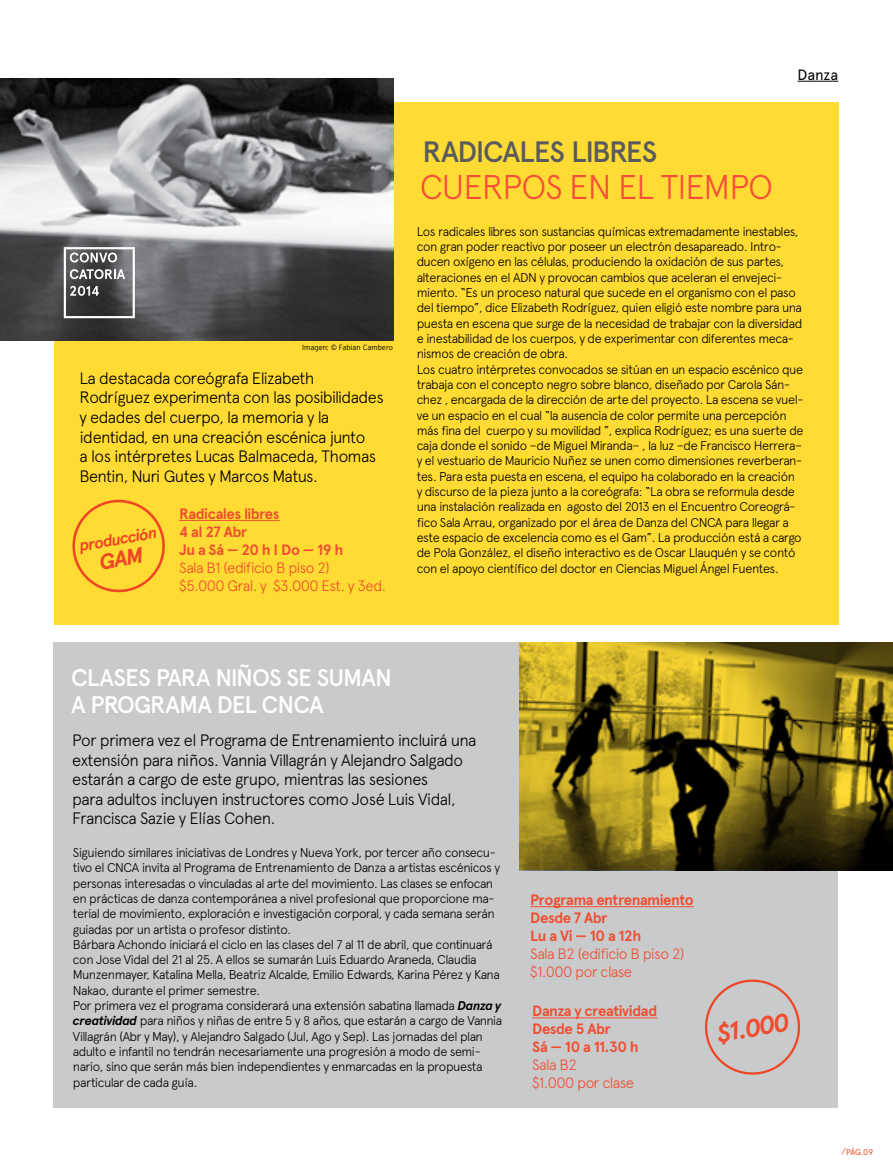
<style>
.page{position:relative;width:893px;height:1170px;background:#fff}
.page>*{position:absolute;margin:0;border:0;box-sizing:border-box;transform-origin:0 0}
.t1{font:300 34.2px "Apercu";letter-spacing:-.03em;color:#f94e3a}
.t2{font:500 29.55px "Apercu";letter-spacing:-.045em;color:#5a5b5d}
.t3{font:italic 700 25.5px "Apercu";color:#f04e30}
.t4{font:500 24px "Apercu";letter-spacing:-.04em;color:#fff}
.t5{font:300 16.5px/19.5px "Apercu";letter-spacing:-.04em;color:#000}
.t6{font:italic 700 16.05px "Apercu";color:#ef4625}
.t7{font:700 15px/18px "Apercu";letter-spacing:-.035em;color:#f04e30}
.t8{font:300 15px/18px "Apercu";letter-spacing:-.045em;color:#f04e30}
.t9{font:15px "Apercu";letter-spacing:-.005em;color:#000}
.t10{font:300 12.75px/15.3px "Apercu";letter-spacing:-.04em;color:#000}
.t11{font:8.25px "Apercu";color:#ef4625}
.t12{font:300 7.5px "Interstate";color:#000}
.s1{font-weight:700;font-style:italic}
</style>
<div class="page">
<hr style="left:797px;top:81px;width:41px;height:1px;background:#000">
<div style="left:53px;top:642px;width:785px;height:465px;background:#c9cacc"></div>
<div style="left:54px;top:102px;width:785px;height:522px;background:#ffdb33"></div>
<img style="left:0;top:78px;width:394px;height:262px">
<hr style="left:179px;top:520px;width:101px;height:1px;background:#f04e30">
<hr style="left:530px;top:906px;width:164px;height:1px;background:#f04e30">
<hr style="left:532px;top:1017px;width:125px;height:1px;background:#f04e30">
<div style="left:72px;top:499px;width:93px;height:93px;border:3px solid #ef4625;border-radius:50%"></div>
<div style="left:705px;top:979px;width:95px;height:95px;border:2px solid #ef4625;border-radius:50%"></div>
<svg style="left:519px;top:642px;width:374px;height:228px;background:#7d6b19"></svg>
<svg style="left:64px;top:247px;width:71px;height:71px;background:#717173"></svg>
<p class="t9" style="left:797px;top:65px;width:42px">Danza</p>
<p class="t12" style="left:302px;top:343px;width:93px">I magen: © Fabian Cambero</p>
<p class="t5" style="left:80px;top:368px;width:306px">La destacada coreógrafa Elizabeth Rodríguez experimenta con las posibilidades y edades del cuerpo, la memoria y la identidad, en una creación escénica junto<br>a los intérpretes Lucas Balmaceda, Thomas Bentin, Nuri Gutes y Marcos Matus.</p>
<p class="t6" style="left:78px;top:536px;width:80px;rotate:-10deg">producción</p>
<p class="t7" style="left:179px;top:504px;width:166px">Radicales libres<br>4 al 27 Abr<br>Ju a Sá — 20 h I Do — 19 h</p>
<p class="t8" style="left:179px;top:558px;width:208px">Sala B1 (edificio B piso 2)<br>$5.000 Gral. y $3.000 Est. y 3ed.</p>
<h2 class="t2" style="left:422px;top:134px;width:236px">RADICALES LIBRES</h2>
<h1 class="t1" style="left:420px;top:167px;width:355px">CUERPOS EN EL TIEMPO</h1>
<p class="t10" style="left:417px;top:223px;width:388px">Los radicales libres son sustancias químicas extremadamente inestables, con gran poder reactivo por poseer un electrón desapareado. Intro&shy;ducen oxígeno en las células, produciendo la oxidación de sus partes, alteraciones en el ADN y provocan cambios que aceleran el envejeci&shy;miento. “Es un proceso natural que sucede en el organismo con el paso del tiempo”, dice Elizabeth Rodríguez, quien eligió este nombre para una puesta en escena que surge de la necesidad de trabajar con la diversidad e inestabilidad de los cuerpos, y de experimentar con diferentes meca&shy;nismos de creación de obra.<br>Los cuatro intérpretes convocados se sitúan en un espacio escénico que trabaja con el concepto negro sobre blanco, diseñado por Carola Sán&shy;chez , encargada de la dirección de arte del proyecto. La escena se vuel&shy;ve un espacio en el cual “la ausencia de color permite una percepción más fina del cuerpo y su movilidad ”, explica Rodríguez; es una suerte de caja donde el sonido –de Miguel Miranda– , la luz –de Francisco Herrera– y el vestuario de Mauricio Nuñez se unen como dimensiones reverberan&shy;tes. Para esta puesta en escena, el equipo ha colaborado en la creación y discurso de la pieza junto a la coreógrafa: “La obra se reformula desde una instalación realizada en agosto del 2013 en el Encuentro Coreográ&shy;fico Sala Arrau, organizado por el área de Danza del CNCA para llegar a este espacio de excelencia como es el Gam”. La producción está a cargo de Pola González, el diseño interactivo es de Oscar Llauquén y se contó con el apoyo científico del doctor en Ciencias Miguel Ángel Fuentes.</p>
<h3 class="t4" style="left:71px;top:663px;width:29px">CLASES</h3>
<h3 class="t4" style="left:156px;top:663px;width:15px">PARA</h3>
<h3 class="t4" style="left:215px;top:663px;width:178px">NIÑOS SE SUMAN</h3>
<h3 class="t4" style="left:71px;top:690px;width:80px">APROGRAMA</h3>
<h3 class="t4" style="left:217px;top:690px;width:14px">DEL</h3>
<h3 class="t4" style="left:262px;top:690px;width:63px">CNCA</h3>
<p class="t5" style="left:72px;top:730px;width:406px">Por primera vez el Programa de Entrenamiento incluirá una extensión para niños. Vannia Villagrán y Alejandro Salgado estarán a cargo de este grupo, mientras las sesiones<br>para adultos incluyen instructores como José Luis Vidal, Francisca Sazie y Elías Cohen.</p>
<p class="t10" style="left:73px;top:844px;width:431px">Siguiendo similares iniciativas de Londres y Nueva York, por tercer año consecu&shy;tivo el CNCA invita al Programa de Entrenamiento de Danza a artistas escénicos y personas interesadas o vinculadas al arte del movimiento. Las clases se enfocan en prácticas de danza contemporánea a nivel profesional que proporcione ma&shy;terial de movimiento, exploración e investigación corporal, y cada semana serán guiadas por un artista o profesor distinto.<br>Bárbara Achondo iniciará el ciclo en las clases del 7 al 11 de abril, que continuará con Jose Vidal del 21 al 25. A ellos se sumarán Luis Eduardo Araneda, Claudia Munzenmayer, Katalina Mella, Beatriz Alcalde, Emilio Edwards, Karina Pérez y Kana Nakao, durante el primer semestre.<br>Por primera vez el programa considerará una extensión sabatina llamada <span class="s1">Danza y creatividad</span> para niños y niñas de entre 5 y 8 años, que estarán a cargo de Vannia Villagrán (Abr y May), y Alejandro Salgado (Jul, Ago y Sep). Las jornadas del plan adulto e infantil no tendrán necesariamente una progresión a modo de semi&shy;nario, sino que serán más bien independientes y enmarcadas en la propuesta particular de cada guía.</p>
<p class="t7" style="left:530px;top:891px;width:165px">Programa entrenamiento<br>Desde 7 Abr<br>Lu a Vi — 10 a 12h</p>
<p class="t8" style="left:530px;top:944px;width:155px">Sala B2 (edificio B piso 2) $1.000 por clase</p>
<p class="t7" style="left:532px;top:1002px;width:127px">Danza y creatividad<br>Desde 5 Abr<br>Sá — 10 a 11.30 h</p>
<p class="t8" style="left:532px;top:1055px;width:103px">Sala B2<br>$1.000 por clase</p>
<h3 class="t3" style="left:715px;top:1018px;width:75px;rotate:-10deg">$1.000</h3>
<p class="t11" style="left:842px;top:1146px;width:33px">/PÁG.09</p>
</div>
